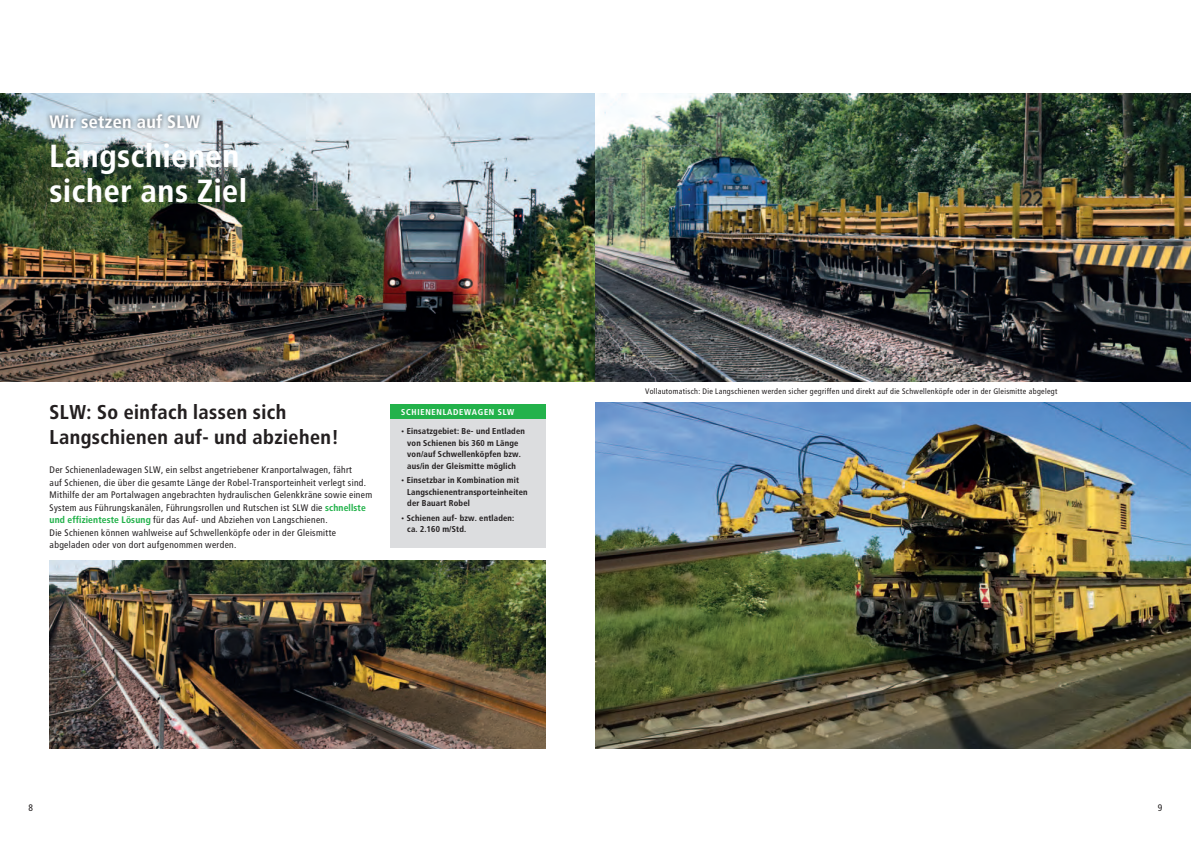
<style>
.page{position:relative;width:1191px;height:842px;background:#fff}
.page>*{position:absolute;margin:0;border:0;box-sizing:border-box;transform-origin:0 0}
.t1{font:700 32px/35px "Transit";color:#fff}
.t2{font:700 20px/25px "Transit";color:#231f20}
.t3{font:700 18px "Transit";color:#fff}
.t4{font:9.5px/12.5px "Transit";letter-spacing:-.005em;color:#231f20}
.t5{font:700 8.5px/11.5px "Transit";color:#231f20}
.t6{font:700 8.5px "Transit";letter-spacing:.06em;color:#fff}
.t7{font:8px "Transit";color:#231f20}
.s1{font-weight:700;color:#23b24b}
</style>
<div class="page">
<img style="left:0;top:94px;width:595px;height:287px">
<img style="left:595px;top:94px;width:596px;height:287px">
<img style="left:595px;top:403px;width:596px;height:345px">
<img style="left:50px;top:561px;width:496px;height:187px">
<div style="left:390px;top:411px;width:156px;height:137px;background:#dcdddf"></div>
<div style="left:390px;top:404px;width:156px;height:14px;background:#23b24b"></div>
<div style="left:45px;top:109px;width:159px;height:24px;background:#231f20;opacity:.75"></div>
<h3 class="t3" style="left:50px;top:111px;width:152px">Wir setzen auf SLW</h3>
<h1 class="t1" style="left:50px;top:139px;width:199px">Langschienen sicher ans Ziel</h1>
<h2 class="t2" style="left:50px;top:399px;width:291px">SLW: So einfach lassen sich<br>Langschienen auf- und abziehen!</h2>
<p class="t4" style="left:50px;top:464px;width:324px">Der Schienenladewagen SLW, ein selbst angetriebener Kranportalwagen, fährt<br>auf Schienen, die über die gesamte Länge der Robel-Transporteinheit verlegt sind.<br>Mithilfe der am Portalwagen angebrachten hydraulischen Gelenkkräne sowie einem System aus Führungskanälen, Führungsrollen und Rutschen ist SLW die <span class="s1">schnellste und effizienteste Lösung</span> für das Auf- und Abziehen von Langschienen.<br>Die Schienen können wahlweise auf Schwellenköpfe oder in der Gleismitte abgeladen oder von dort aufgenommen werden.</p>
<p class="t6" style="left:401px;top:407px;width:26px">Schienenladewagen</p>
<p class="t6" style="left:498px;top:407px;width:18px">SLW</p>
<p class="t5" style="left:401px;top:426px;width:125px;text-align:center">• Einsatzgebiet: Be- und Entladen von Schienen bis 360 m Länge von/auf Schwellenköpfen bzw. aus/in der Gleismitte möglich</p>
<p class="t5" style="left:407px;top:474px;width:122px;text-indent:-6px">• Einsetzbar in Kombination mit<br>Langschienentransporteinheiten der Bauart Robel</p>
<p class="t5" style="left:407px;top:512px;width:109px;text-indent:-6px">• Schienen auf- bzw. entladen: ca. 2.160 m/Std.</p>
<p class="t4" style="left:28px;top:801px;width:6px">8</p>
<p class="t7" style="left:645px;top:387px;width:414px">Vollautomatisch: Die Langschienen werden sicher gegriffen und direkt auf die Schwellenköpfe oder in der Gleismitte abgelegt</p>
<p class="t4" style="left:1157px;top:801px;width:6px">9</p>
</div>
